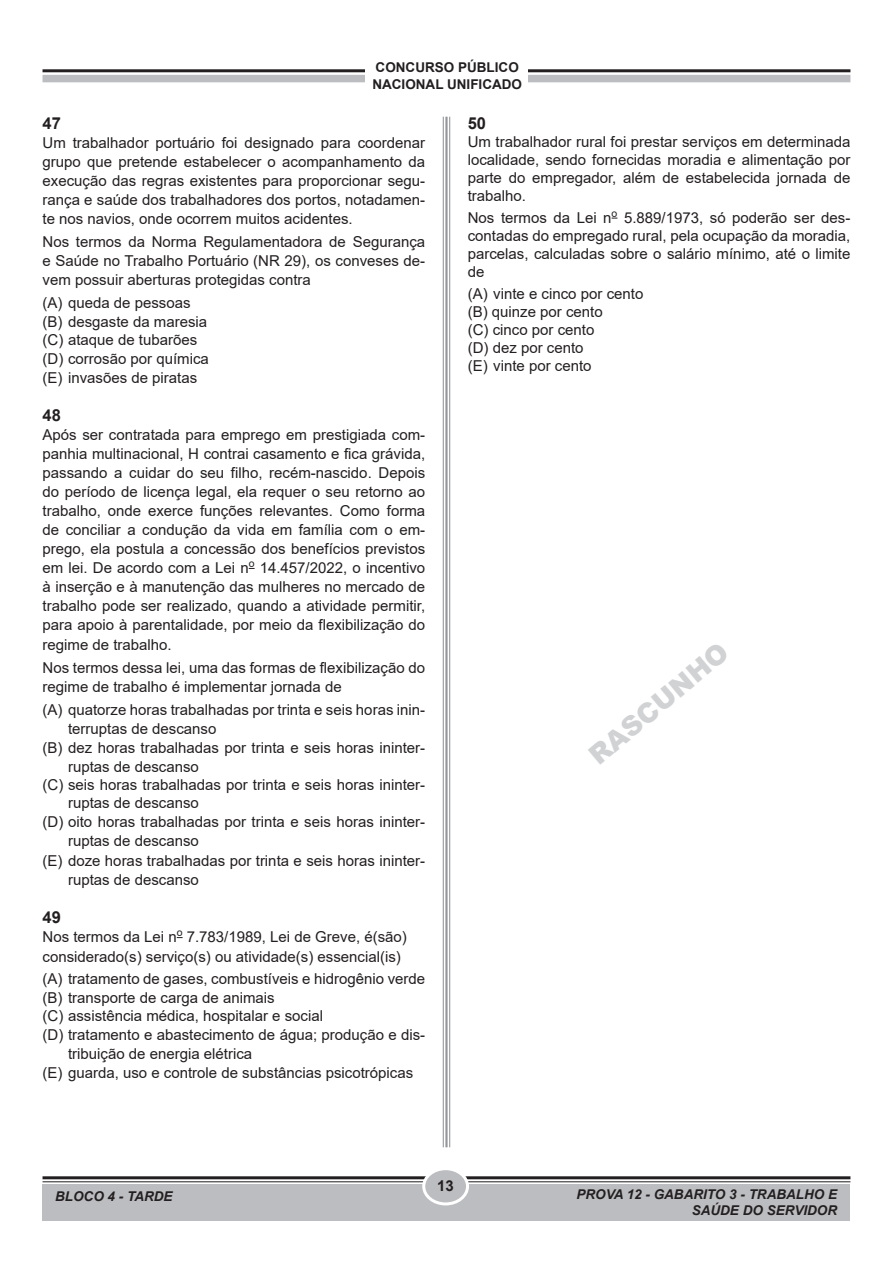
<style>
.page{position:relative;width:893px;height:1263px;background:#fff}
.page>*{position:absolute;margin:0;border:0;box-sizing:border-box;transform-origin:0 0}
.RASCUNHO_GRANDE{font:900 27px "Arial";color:#d1d2d4}
.NÚMERO{font:700 16.5px "Arial";color:#231f20}
.TEXTO{font:15px/19px "Arial";color:#231f20;text-align:justify}
.OPÇÕES{font:15px/19px "Arial";color:#231f20}
.PERGUNTA{font:15px/19px "Arial";color:#231f20;text-align:justify}
.OPÇÃO_A{font:15px/19px "Arial";color:#231f20}
.NÚMERO-2{font:15px/19px "Arial";color:#231f20}
.t1{font:700 15px "Arial";color:#231f20}
.t2{font:italic 700 13.5px/16.2px "Arial";color:#231f20;text-align:right}
.t3{font:700 13.5px/16.5px "Arial";color:#231f20}
</style>
<div class="page">
<hr style="left:43px;top:1176px;width:807px;height:3px;background:#231f20">
<hr style="left:43px;top:1181px;width:807px;height:1px;background:#231f20">
<div style="left:43px;top:1184px;width:807px;height:36px;background:#bcbdc0"></div>
<div style="left:424px;top:1169px;width:43px;height:35px;background:#bcbdc0;border-radius:50%"></div>
<div style="left:422px;top:1167px;width:47px;height:38px;border:3px solid #fff;border-radius:50%"></div>
<hr style="left:449px;top:117px;width:1px;height:1030px;background:#939598">
<hr style="left:445px;top:117px;width:3px;height:1030px;background:#939598">
<hr style="left:443px;top:117px;width:1px;height:1030px;background:#939598">
<hr style="left:43px;top:69px;width:807px;height:3px;background:#231f20">
<div style="left:43px;top:75px;width:807px;height:7px;background:#bcbdc0"></div>
<div style="left:365px;top:42px;width:162px;height:61px;background:#fff"></div>
<p class="t3" style="left:372px;top:59px;width:151px">CONCURSO PÚBLICO<br>NACIONAL UNIFICADO</p>
<p class="NÚMERO" style="left:43px;top:111px;width:20px">47</p>
<p class="TEXTO" style="left:43px;top:133px;width:384px">Um trabalhador portuário foi designado para coordenar grupo que pretende estabelecer o acompanhamento da execução das regras existentes para proporcionar segu&shy;rança e saúde dos trabalhadores dos portos, notadamen&shy;te nos navios, onde ocorrem muitos acidentes.</p>
<p class="PERGUNTA" style="left:43px;top:232px;width:384px">Nos termos da Norma Regulamentadora de Segurança e Saúde no Trabalho Portuário (NR 29), os conveses de&shy;vem possuir aberturas protegidas contra</p>
<p class="OPÇÃO_A" style="left:43px;top:293px;width:150px">(A) queda de pessoas</p>
<p class="OPÇÕES" style="left:43px;top:312px;width:166px">(B) desgaste da maresia</p>
<p class="OPÇÕES" style="left:43px;top:330px;width:156px">(C) ataque de tubarões</p>
<p class="OPÇÕES" style="left:43px;top:349px;width:168px">(D) corrosão por química</p>
<p class="OPÇÕES" style="left:43px;top:368px;width:156px">(E) invasões de piratas</p>
<p class="NÚMERO" style="left:43px;top:403px;width:20px">48</p>
<p class="TEXTO" style="left:43px;top:425px;width:384px">Após ser contratada para emprego em prestigiada com&shy;panhia multinacional, H contrai casamento e fica grávida, passando a cuidar do seu filho, recém-nascido. Depois do período de licença legal, ela requer o seu retorno ao trabalho, onde exerce funções relevantes. Como forma de conciliar a condução da vida em família com o em&shy;prego, ela postula a concessão dos benefícios previstos em lei. De acordo com a Lei n<sup>o</sup> 14.457/2022, o incentivo à inserção e à manutenção das mulheres no mercado de trabalho pode ser realizado, quando a atividade permitir, para apoio à parentalidade, por meio da flexibilização do regime de trabalho.</p>
<p class="PERGUNTA" style="left:43px;top:658px;width:384px">Nos termos dessa lei, uma das formas de flexibilização do regime de trabalho é implementar jornada de</p>
<p class="OPÇÃO_A" style="left:68px;top:700px;width:359px;text-indent:-26px">(A) quatorze horas trabalhadas por trinta e seis horas inin&shy;terruptas de descanso</p>
<p class="OPÇÕES" style="left:68px;top:738px;width:359px;text-indent:-26px">(B) dez horas trabalhadas por trinta e seis horas ininter&shy;ruptas de descanso</p>
<p class="OPÇÕES" style="left:68px;top:776px;width:359px;line-height:18px;text-indent:-26px">(C) seis horas trabalhadas por trinta e seis horas ininter&shy;ruptas de descanso</p>
<p class="OPÇÕES" style="left:68px;top:812px;width:359px;text-indent:-26px">(D) oito horas trabalhadas por trinta e seis horas ininter&shy;ruptas de descanso</p>
<p class="OPÇÕES" style="left:68px;top:851px;width:359px;text-indent:-26px">(E) doze horas trabalhadas por trinta e seis horas ininter&shy;ruptas de descanso</p>
<p class="NÚMERO" style="left:43px;top:906px;width:20px">49</p>
<p class="NÚMERO-2" style="left:43px;top:927px;width:366px">Nos termos da Lei n<sup>o</sup> 7.783/1989, Lei de Greve, é(são) considerado(s) serviço(s) ou atividade(s) essencial(is)</p>
<p class="OPÇÃO_A" style="left:43px;top:969px;width:384px">(A) tratamento de gases, combustíveis e hidrogênio verde</p>
<p class="OPÇÕES" style="left:43px;top:988px;width:234px">(B) transporte de carga de animais</p>
<p class="OPÇÕES" style="left:43px;top:1006px;width:282px">(C) assistência médica, hospitalar e social</p>
<p class="OPÇÕES" style="left:68px;top:1025px;width:359px;text-indent:-26px">(D) tratamento e abastecimento de água; produção e dis&shy;tribuição de energia elétrica</p>
<p class="OPÇÕES" style="left:43px;top:1063px;width:372px">(E) guarda, uso e controle de substâncias psicotrópicas</p>
<p class="NÚMERO" style="left:468px;top:111px;width:20px">50</p>
<p class="TEXTO" style="left:468px;top:132px;width:384px;line-height:18px">Um trabalhador rural foi prestar serviços em determinada localidade, sendo fornecidas moradia e alimentação por parte do empregador, além de estabelecida jornada de trabalho.</p>
<p class="PERGUNTA" style="left:468px;top:209px;width:384px;line-height:18px">Nos termos da Lei n<sup>o</sup> 5.889/1973, só poderão ser des&shy;contadas do empregado rural, pela ocupação da moradia, parcelas, calculadas sobre o salário mínimo, até o limite de</p>
<p class="OPÇÃO_A" style="left:468px;top:284px;width:177px">(A) vinte e cinco por cento</p>
<p class="OPÇÕES" style="left:468px;top:302px;width:137px">(B) quinze por cento</p>
<p class="OPÇÕES" style="left:468px;top:320px;width:128px">(C) cinco por cento</p>
<p class="OPÇÕES" style="left:468px;top:338px;width:117px">(D) dez por cento</p>
<p class="OPÇÕES" style="left:468px;top:356px;width:125px">(E) vinte por cento</p>
<p class="RASCUNHO_GRANDE" style="left:580px;top:744px;width:174px;rotate:-40deg">RASCUNHO</p>
<p class="t2" style="left:55px;top:1189px;width:119px">BLOCO 4 - TARDE</p>
<p class="t1" style="left:437px;top:1175px;width:18px">13</p>
<p class="t2" style="left:576px;top:1187px;width:262px">PROVA 12 - GABARITO 3 - TRABALHO E<br>SAÚDE DO SERVIDOR</p>
</div>
